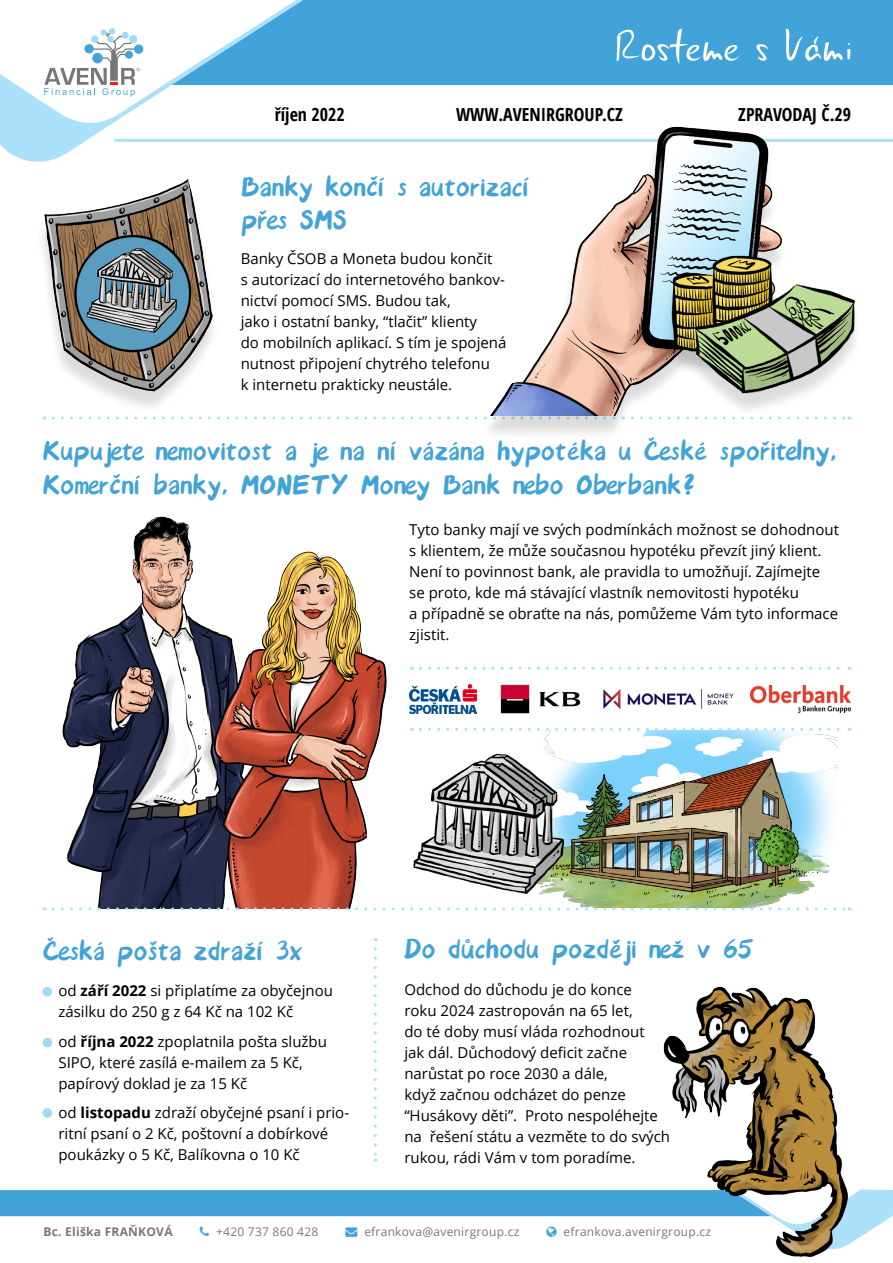
<style>
.page{position:relative;width:893px;height:1263px;background:#fff}
.page>*{position:absolute;margin:0;border:0;box-sizing:border-box;transform-origin:0 0}
.t1{font:36px/33px "Avenir Font";letter-spacing:-.01em;color:#41a3d8}
.t2{font:700 condensed 18px "Open Sans";color:#000}
.t3{font:15px/21px "Open Sans";color:#000}
.t4{font:12px "Open Sans";letter-spacing:.02em;color:#757779}
.t5{font:700 12px "Open Sans";letter-spacing:.02em;color:#757779}
.s1{font-weight:700}
.s2{color:#40a4da}
</style>
<div class="page">
<div style="left:22px;top:0;width:871px;height:85px;background:#41a3d8"></div>
<svg style="left:0;top:0;width:328px;height:162px"></svg>
<svg style="left:617px;top:29px;width:123px;height:35px"></svg>
<svg style="left:756px;top:44px;width:13px;height:17px"></svg>
<svg style="left:786px;top:29px;width:64px;height:32px"></svg>
<svg style="left:0;top:0;width:302px;height:129px"></svg>
<hr style="left:115px;top:139px;width:778px;height:3px;background:#abe1fa">
<img style="left:52px;top:516px;width:335px;height:392px">
<img style="left:544px;top:731px;width:293px;height:176px">
<svg style="left:53px;top:416px;width:797px;height:3px"></svg>
<svg style="left:420px;top:667px;width:430px;height:3px"></svg>
<svg style="left:420px;top:728px;width:430px;height:3px"></svg>
<svg style="left:53px;top:907px;width:797px;height:3px"></svg>
<svg style="left:374px;top:949px;width:3px;height:212px"></svg>
<img style="left:413px;top:747px;width:154px;height:148px">
<div style="left:43px;top:987px;width:9px;height:9px;background:#9ddcf9;border-radius:50%"></div>
<div style="left:43px;top:1038px;width:9px;height:9px;background:#9ddcf9;border-radius:50%"></div>
<div style="left:43px;top:1108px;width:9px;height:10px;background:#9ddcf9;border-radius:50%"></div>
<img style="left:409px;top:684px;width:67px;height:29px">
<img style="left:501px;top:684px;width:79px;height:29px">
<img style="left:603px;top:689px;width:131px;height:20px">
<img style="left:750px;top:686px;width:100px;height:26px">
<img style="left:663px;top:986px;width:184px;height:271px">
<div style="left:480px;top:132px;width:309px;height:308px;background:#000;opacity:.14"></div>
<img style="left:425px;top:126px;width:375px;height:290px">
<img style="left:42px;top:179px;width:171px;height:225px">
<img style="left:82px;top:245px;width:97px;height:89px">
<div style="left:662px;top:262px;width:200px;height:154px;background:#000;opacity:.14"></div>
<img style="left:668px;top:226px;width:190px;height:174px">
<svg style="left:0;top:1189px;width:893px;height:64px"></svg>
<p class="t2" style="left:275px;top:101px;width:72px">říjen 2022</p>
<p class="t2" style="left:456px;top:101px;width:168px">WWW.AVENIRGROUP.CZ</p>
<p class="t2" style="left:738px;top:101px;width:114px">ZPRAVODAJ Č.29</p>
<h1 class="t1" style="left:241px;top:171px;width:291px">Banky končí s autorizací přes SMS</h1>
<p class="t3" style="left:241px;top:248px;width:267px">Banky ČSOB a Moneta budou končit<br>s autorizací do internetového bankov&shy;nictví pomocí SMS. Budou tak,<br>jako i ostatní banky, “tlačit” klienty<br>do mobilních aplikací. S tím je spojená nutnost připojení chytrého telefonu<br>k internetu prakticky neustále.</p>
<h1 class="t1" style="left:43px;top:436px;width:796px">Kupujete nemovitost a je na ní vázána hypotéka u České spořitelny,<br>Komerční banky, MONETY Money Bank nebo Oberbank?</h1>
<p class="t3" style="left:409px;top:518px;width:431px">Tyto banky mají ve svých podmínkách možnost se dohodnout s klientem, že může současnou hypotéku převzít jiný klient.<br>Není to povinnost bank, ale pravidla to umožňují. Zajímejte se proto, kde má stávající vlastník nemovitosti hypotéku<br>a případně se obraťte na nás, pomůžeme Vám tyto informace zjistit.</p>
<h1 class="t1" style="left:43px;top:935px;width:262px">Česká pošta zdraží 3x</h1>
<p class="t3" style="left:58px;top:980px;width:276px">od <span class="s1">září 2022</span> si připlatíme za obyčejnou zásilku do 250 g z 64 Kč na 102 Kč</p>
<p class="t3" style="left:58px;top:1030px;width:270px">od <span class="s1">října 2022</span> zpoplatnila pošta službu<br>SIPO, které zasílá e-mailem za 5 Kč, papírový doklad je za 15 Kč</p>
<p class="t3" style="left:58px;top:1102px;width:292px">od <span class="s1">listopadu</span> zdraží obyčejné psaní i prio&shy;ritní psaní o 2 Kč, poštovní a dobírkové poukázky o 5 Kč, Balíkovna o 10 Kč</p>
<h1 class="t1" style="left:404px;top:933px;width:352px">Do důchodu později než v 65</h1>
<p class="t3" style="left:404px;top:979px;width:267px">Odchod do důchodu je do konce<br>roku 2024 zastropován na 65 let,<br>do té doby musí vláda rozhodnout<br>jak dál. Důchodový deficit začne narůstat po roce 2030 a dále,<br>když začnou odcházet do penze “Husákovy děti”. Proto nespoléhejte na řešení státu a vezměte to do svých rukou, rádi Vám v tom poradíme.</p>
<p class="t5" style="left:44px;top:1223px;width:131px">Bc. Eliška FRAŇKOVÁ</p>
<p class="t4" style="left:216px;top:1223px;width:104px">+420 737 860 428</p>
<p class="t4" style="left:345px;top:1223px;width:175px"><span class="s2">→</span> efrankova@avenirgroup.cz</p>
<p class="t4" style="left:564px;top:1223px;width:149px">efrankova.avenirgroup.cz</p>
</div>
